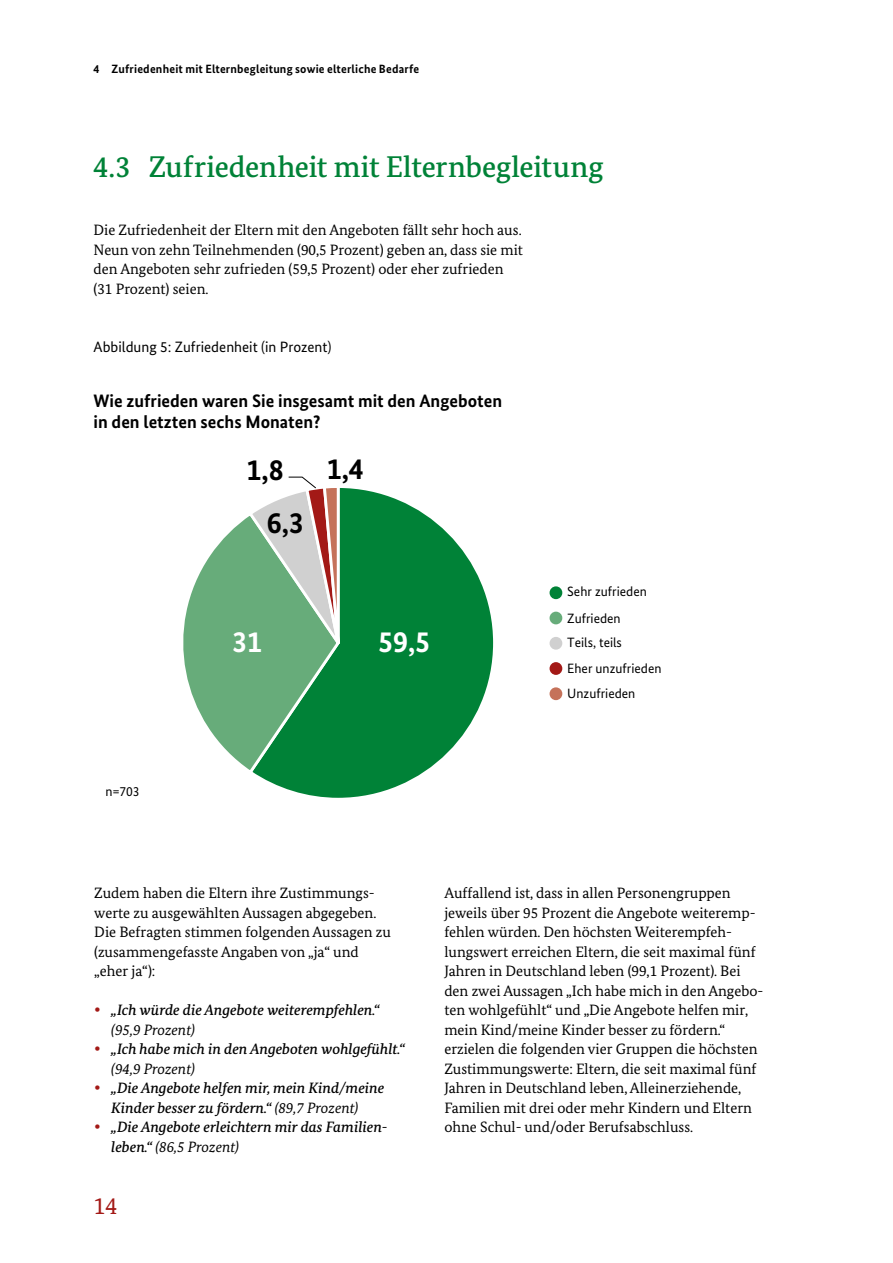
<style>
.page{position:relative;width:893px;height:1263px;background:#fff}
.page>*{position:absolute;margin:0;border:0;box-sizing:border-box;transform-origin:0 0}
.A4_V_C-Inhalt_HL_C-03-H2-HL_2_2Sp{font:500 30px "Bundes Serif";letter-spacing:-.005em;color:#008237}
.t1{font:700 30px "Bundes Sans";color:#000}
.t2{font:700 30px "Bundes Sans";color:#fff}
.t3{font:24px "Bundes Serif";color:#a31916}
.t4{font:700 18px/21.6px "Bundes Sans";color:#000}
.A4_V_D-Inhalt_IS_D-01_1-P-FT{font:15px/19.5px "Bundes Serif";color:#000}
.t5{font:italic 500 15px/19.5px "Bundes Serif";color:#000}
.t6{font:15px "Bundes Sans";color:#000}
.t7{font:13.5px/25.2px "Bundes Sans";color:#000}
.t8{font:700 12px "Bundes Sans";letter-spacing:.015em;color:#000}
.s1{color:#a31916}
.s2{font-weight:400}
</style>
<div class="page">
<svg style="left:259px;top:488px;width:235px;height:310px"></svg>
<svg style="left:183px;top:518px;width:159px;height:258px"></svg>
<svg style="left:246px;top:476px;width:99px;height:231px"></svg>
<div style="left:550px;top:586px;width:12px;height:13px;background:#008237;border-radius:50%"></div>
<div style="left:550px;top:612px;width:12px;height:12px;background:#67ac7a;border-radius:50%"></div>
<div style="left:550px;top:637px;width:12px;height:13px;background:#d0d0d0;border-radius:50%"></div>
<div style="left:550px;top:662px;width:12px;height:13px;background:#a31916;border-radius:50%"></div>
<div style="left:550px;top:687px;width:12px;height:13px;background:#c5725a;border-radius:50%"></div>
<p class="t8" style="left:94px;top:62px;width:327px">4 Zufriedenheit mit Elternbegleitung sowie elterliche Bedarfe</p>
<h2 class="A4_V_C-Inhalt_HL_C-03-H2-HL_2_2Sp" style="left:94px;top:148px;width:511px">4.3 Zufriedenheit mit Elternbegleitung</h2>
<p class="A4_V_D-Inhalt_IS_D-01_1-P-FT" style="left:94px;top:220px;width:431px">Die Zufriedenheit der Eltern mit den Angeboten fällt sehr hoch aus.<br>Neun von zehn Teilnehmenden (90,5 Prozent) geben an, dass sie mit den Angeboten sehr zufrieden (59,5 Prozent) oder eher zufrieden (31 Prozent) seien.</p>
<p class="t6" style="left:94px;top:338px;width:240px">Abbildung 5: Zufriedenheit (in Prozent)</p>
<p class="t4" style="left:94px;top:389px;width:410px">Wie zufrieden waren Sie insgesamt mit den Angeboten in den letzten sechs Monaten?</p>
<p class="t1" style="left:247px;top:452px;width:39px">1,8</p>
<p class="t1" style="left:327px;top:450px;width:39px">1,4</p>
<p class="t7" style="left:106px;top:778px;width:36px">n=703</p>
<p class="t1" style="left:267px;top:505px;width:39px">6,3</p>
<p class="t2" style="left:232px;top:623px;width:31px">31</p>
<p class="t2" style="left:378px;top:623px;width:54px">59,5</p>
<p class="t7" style="left:567px;top:578px;width:81px;line-height:26.7px">Sehr zufrieden<br>Zufrieden</p>
<p class="t7" style="left:567px;top:630px;width:96px">Teils, teils<br>Eher unzufrieden<br>Unzufrieden</p>
<p class="A4_V_D-Inhalt_IS_D-01_1-P-FT" style="left:94px;top:883px;width:298px">Zudem haben die Eltern ihre Zustimmungs&shy;werte zu ausgewählten Aussagen abgegeben.<br>Die Befragten stimmen folgenden Aussagen zu (zusammengefasste Angaben von „ja“ und „eher ja“):</p>
<p class="t5" style="left:111px;top:1000px;width:270px;text-indent:-17px"><span class="s1">•</span> „Ich würde die Angebote weiterempfehlen.“ <span class="s2">(95,9 Prozent)</span></p>
<p class="t5" style="left:111px;top:1039px;width:295px;text-indent:-17px"><span class="s1">•</span> „Ich habe mich in den Angeboten wohlgefühlt.“ <span class="s2">(94,9 Prozent)</span></p>
<p class="t5" style="left:94px;top:1078px;width:291px;text-align:center"><span class="s1">•</span> „Die Angebote helfen mir, mein Kind/meine<br>Kinder besser zu fördern.“ <span class="s2">(89,7 Prozent)</span></p>
<p class="t5" style="left:111px;top:1117px;width:278px;text-indent:-17px"><span class="s1">•</span> „Die Angebote erleichtern mir das Familien&shy;leben.“ <span class="s2">(86,5 Prozent)</span></p>
<h2 class="t3" style="left:94px;top:1191px;width:25px">14</h2>
<p class="A4_V_D-Inhalt_IS_D-01_1-P-FT" style="left:444px;top:883px;width:321px">Auffallend ist, dass in allen Personengruppen jeweils über 95 Prozent die Angebote weiteremp&shy;fehlen würden. Den höchsten Weiterempfeh&shy;lungswert erreichen Eltern, die seit maximal fünf Jahren in Deutschland leben (99,1 Prozent). Bei den zwei Aussagen „Ich habe mich in den Angebo&shy;ten wohlgefühlt“ und „Die Angebote helfen mir, mein Kind/meine Kinder besser zu fördern.“ erzielen die folgenden vier Gruppen die höchsten Zustimmungswerte: Eltern, die seit maximal fünf Jahren in Deutschland leben, Alleinerziehende, Familien mit drei oder mehr Kindern und Eltern ohne Schul- und/oder Berufsabschluss.</p>
</div>
